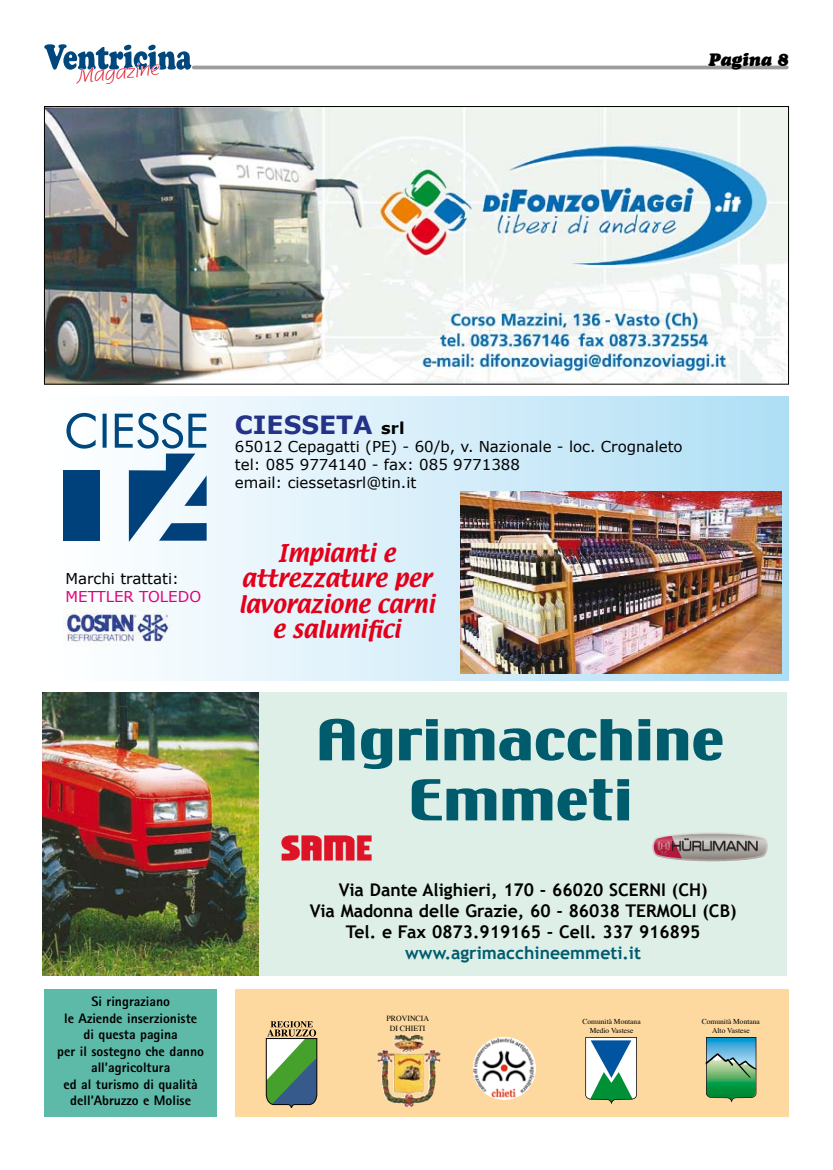
<style>
.page{position:relative;width:833px;height:1170px;background:#fff}
.page>*{position:absolute;margin:0;border:0;box-sizing:border-box;transform-origin:0 0}
.t1{font:50px/60px "Techno";color:#005c6d;text-align:center;scale:1.5 1}
.t2{font:700 25px "Verdana";color:#243288}
.t3{font:21.25px/25.5px "Textile";color:#e2001a;text-align:center}
.t4{font:19.5px "Nadianne";color:#e2001a}
.t5{font:700 17.5px/21px "Trebuchet MS";color:#000;text-align:center}
.t6{font:700 17.5px "Trebuchet MS";color:#005c6d}
.t7{font:italic 900 17.5px "Cooper BT";color:#000}
.t8{font:15px/18px "Verdana";color:#000}
.t9{font:15px "Verdana";color:#e2007a}
.t10{font:800 13.75px/16.5px "Rotis Sans Serif";color:#000;text-align:center}
.t11{font:7.75px/9.4px "Times";color:#000;text-align:center}
.t12{font:7.5px/9px "Times";color:#000;text-align:center}
.s1{font-size:16.25px;color:#000}
</style>
<div class="page">
<hr style="left:194px;top:66px;width:593px;height:3px;background:#9c9d9f">
<svg style="left:44px;top:44px;width:147px;height:26px"></svg>
<div style="left:44px;top:989px;width:173px;height:127px;background:#5dbaa8"></div>
<div style="left:235px;top:989px;width:553px;height:127px;background:#fdd89f"></div>
<svg style="left:266px;top:1021px;width:51px;height:86px;background:#7b9a76"></svg>
<img style="left:385px;top:1054px;width:45px;height:44px">
<img style="left:473px;top:1037px;width:63px;height:60px">
<svg style="left:585px;top:1037px;width:52px;height:67px;background:#87b4ae"></svg>
<svg style="left:706px;top:1037px;width:50px;height:65px;background:#54a48a"></svg>
<div style="left:44px;top:396px;width:744px;height:284px;background:linear-gradient(to right,#fff,#b0def5)"></div>
<img style="left:461px;top:491px;width:320px;height:182px">
<div style="left:43px;top:692px;width:744px;height:284px;background:#deefe8"></div>
<div style="left:64px;top:470px;width:36px;height:70px;background:#00407b"></div>
<svg style="left:66px;top:413px;width:141px;height:129px"></svg>
<img style="left:64px;top:606px;width:106px;height:42px">
<img style="left:43px;top:692px;width:215px;height:283px">
<img style="left:652px;top:832px;width:116px;height:29px">
<img style="left:281px;top:835px;width:91px;height:26px">
<img style="left:46px;top:108px;width:740px;height:274px">
<h3 class="t4" style="left:75px;top:66px;width:85px;rotate:-6deg">Magazine</h3>
<p class="t7" style="left:708px;top:49px;width:65px">Pagina</p>
<p class="t8" style="left:66px;top:569px;width:115px">Marchi trattati:</p>
<p class="t9" style="left:66px;top:587px;width:137px">METTLER TOLEDO</p>
<p class="t10" style="left:57px;top:993px;width:148px">Si ringraziano<br>le Aziende inserzioniste di questa pagina<br>per il sostegno che danno all’agricoltura<br>ed al turismo di qualità dell’Abruzzo e Molise</p>
<h2 class="t2" style="left:235px;top:409px;width:171px">CIESSETA <span class="s1">srl</span></h2>
<p class="t8" style="left:235px;top:437px;width:449px">65012 Cepagatti (PE) - 60/b, v. Nazionale - loc. Crognaleto tel: 085 9774140 - fax: 085 9771388<br>email: ciessetasrl@tin.it</p>
<h3 class="t3" style="left:238px;top:541px;width:198px">Impianti e attrezzature per lavorazione carni e salumifici</h3>
<h1 class="t1" style="left:315px;top:712px;width:274px">Agrimacchine<br>Emmeti</h1>
<p class="t5" style="left:310px;top:879px;width:428px">Via Dante Alighieri, 170 - 66020 SCERNI (CH)<br>Via Madonna delle Grazie, 60 - 86038 TERMOLI (CB)<br>Tel. e Fax 0873.919165 - Cell. 337 916895</p>
<p class="t6" style="left:405px;top:942px;width:237px">www.agrimacchineemmeti.it</p>
<p class="t11" style="left:386px;top:1013px;width:44px">PROVINCIA<br>DI CHIETI</p>
<p class="t12" style="left:582px;top:1015px;width:60px">Comunità Montana<br>Medio Vastese</p>
<p class="t12" style="left:702px;top:1015px;width:60px">Comunità Montana<br>Alto Vastese</p>
</div>
